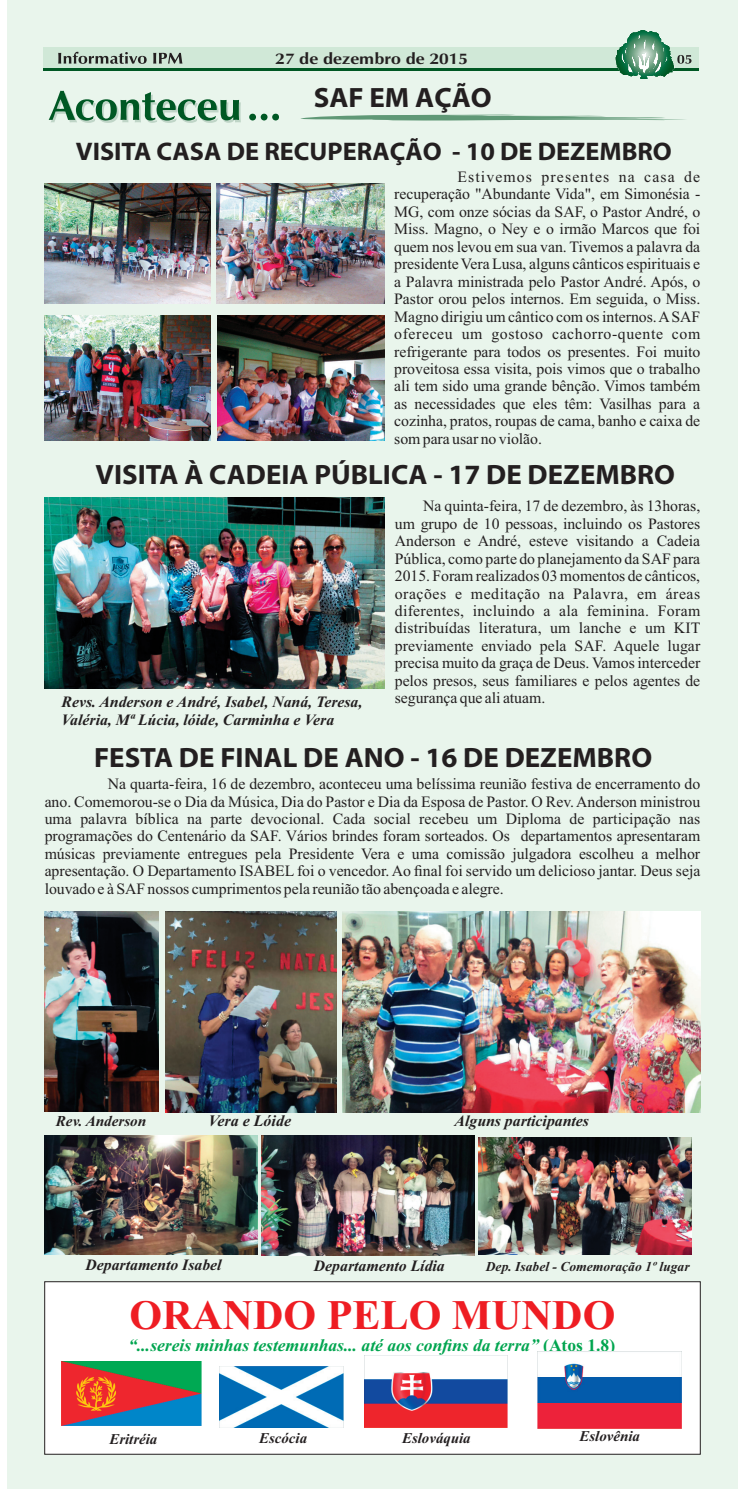
<style>
.page{position:relative;width:745px;height:1489px;background:#fff}
.page>*{position:absolute;margin:0;border:0;box-sizing:border-box;transform-origin:0 0}
.t1{font:700 42px "Times New Roman";color:#ee1d23}
.t2{font:700 28px "Myriad Web Pro";color:#231f20}
.t3{font:700 25.55px "Myriad Web Pro";color:#231f20}
.t4{font:italic 700 17.5px "Times New Roman";color:#00a54f}
.t5{font:italic 700 15.92px "Times New Roman";color:#231f20}
.t6{font:15.75px/17.5px "Times New Roman";letter-spacing:-.005em;color:#231f20;text-align:justify}
.t7{font:italic 700 15.75px/17.5px "Times New Roman";color:#231f20}
.t8{font:700 15.75px "Zapf Humanist 601 BT";color:#231f20;scale:1.11 1}
.t9{font:italic 700 15.05px "Times New Roman";color:#231f20}
.t10{font:italic 700 14.88px "Times New Roman";color:#231f20}
.t11{font:italic 700 13.47px "Times New Roman";color:#231f20}
.s1{font-style:normal}
</style>
<div class="page">
<div style="left:7px;top:0;width:730px;height:1488px;background:#e9f5ec"></div>
<svg style="left:49px;top:91px;width:230px;height:32px"></svg>
<svg style="left:300px;top:114px;width:386px;height:6px"></svg>
<div style="left:43px;top:50px;width:655px;height:21px;background:#005824"></div>
<div style="left:43px;top:47px;width:655px;height:21px;background:#d0e8d7"></div>
<svg style="left:615px;top:30px;width:76px;height:49px"></svg>
<svg style="left:58px;top:52px;width:124px;height:12px"></svg>
<div style="left:44px;top:1281px;width:656px;height:173px;background:#fff;border:1px solid #231f20"></div>
<img style="left:62px;top:1361px;width:139px;height:63px">
<img style="left:220px;top:1366px;width:124px;height:61px">
<img style="left:364px;top:1355px;width:143px;height:72px">
<img style="left:537px;top:1351px;width:144px;height:77px">
<img style="left:216px;top:183px;width:168px;height:120px">
<img style="left:45px;top:183px;width:165px;height:120px">
<img style="left:45px;top:316px;width:165px;height:125px">
<img style="left:217px;top:315px;width:167px;height:126px">
<img style="left:45px;top:497px;width:339px;height:191px">
<img style="left:45px;top:911px;width:113px;height:200px">
<img style="left:165px;top:911px;width:171px;height:200px">
<img style="left:342px;top:911px;width:357px;height:201px">
<img style="left:45px;top:1135px;width:213px;height:119px">
<img style="left:261px;top:1135px;width:213px;height:120px">
<img style="left:478px;top:1137px;width:213px;height:116px">
<p class="t8" style="left:275px;top:52px;width:175px">27 de dezembro de 2015</p>
<h2 class="t2" style="left:313px;top:88px;width:179px">SAF EM AÇÃO</h2>
<h3 class="t3" style="left:76px;top:142px;width:597px">VISITA CASA DE RECUPERAÇÃO - 10 DE DEZEMBRO</h3>
<p class="t6" style="left:394px;top:169px;width:307px;text-indent:63px">Estivemos presentes na casa de recuperação "Abundante Vida", em Simonésia - MG, com onze sócias da SAF, o Pastor André, o Miss. Magno, o Ney e o irmão Marcos que foi quem nos levou em sua van. Tivemos a palavra da presidente Vera Lusa, alguns cânticos espirituais e a Palavra ministrada pelo Pastor André. Após, o Pastor orou pelos internos. Em seguida, o Miss.<br>Magno dirigiu um cântico com os internos.ASAF ofereceu um gostoso cachorro-quente com refrigerante para todos os presentes. Foi muito proveitosa essa visita, pois vimos que o trabalho ali tem sido uma grande bênção. Vimos também as necessidades que eles têm: Vasilhas para a cozinha, pratos, roupas de cama, banho e caixa de som para usar no violão.</p>
<h2 class="t2" style="left:95px;top:465px;width:580px">VISITA À CADEIA PÚBLICA - 17 DE DEZEMBRO</h2>
<p class="t6" style="left:394px;top:499px;width:307px;text-indent:28px">Na quinta-feira, 17 de dezembro, às 13horas, um grupo de 10 pessoas, incluindo os Pastores Anderson e André, esteve visitando a Cadeia Pública, como parte do planejamento da SAF para 2015. Foram realizados 03 momentos de cânticos, orações e meditação na Palavra, em áreas diferentes, incluindo a ala feminina. Foram distribuídas literatura, um lanche e um KIT previamente enviado pela SAF. Aquele lugar precisa muito da graça de Deus. Vamos interceder pelos presos, seus familiares e pelos agentes de segurança que ali atuam.</p>
<p class="t7" style="left:61px;top:695px;width:302px">Revs. Anderson e André, Isabel, Naná, Teresa,<br>Valéria, Mª Lúcia, lóide, Carminha e Vera</p>
<h2 class="t2" style="left:94px;top:748px;width:559px">FESTA DE FINAL DE ANO - 16 DE DEZEMBRO</h2>
<p class="t6" style="left:45px;top:776px;width:656px;text-indent:63px">Na quarta-feira, 16 de dezembro, aconteceu uma belíssima reunião festiva de encerramento do ano. Comemorou-se o Dia da Música, Dia do Pastor e Dia da Esposa de Pastor. O Rev. Anderson ministrou uma palavra bíblica na parte devocional. Cada social recebeu um Diploma de participação nas programações do Centenário da SAF. Vários brindes foram sorteados. Os departamentos apresentaram músicas previamente entregues pela Presidente Vera e uma comissão julgadora escolheu a melhor apresentação. O Departamento ISABEL foi o vencedor. Ao final foi servido um delicioso jantar. Deus seja louvado e à SAF nossos cumprimentos pela reunião tão abençoada e alegre.</p>
<p class="t9" style="left:56px;top:1115px;width:92px">Rev. Anderson</p>
<p class="t5" style="left:208px;top:1115px;width:84px">Vera e Lóide</p>
<p class="t7" style="left:454px;top:1113px;width:136px">Alguns participantes</p>
<p class="t7" style="left:85px;top:1256px;width:138px">Departamento Isabel</p>
<p class="t7" style="left:313px;top:1258px;width:132px">Departamento Lídia</p>
<p class="t11" style="left:485px;top:1261px;width:205px">Dep. Isabel - Comemoração 1º lugar</p>
<h1 class="t1" style="left:129px;top:1301px;width:487px">ORANDO PELO MUNDO</h1>
<p class="t4" style="left:128px;top:1338px;width:488px">“...sereis minhas testemunhas... até aos confins da terra” <span class="s1">(Atos 1.8)</span></p>
<p class="t10" style="left:109px;top:1433px;width:49px">Eritréia</p>
<p class="t10" style="left:259px;top:1432px;width:49px">Escócia</p>
<p class="t10" style="left:402px;top:1432px;width:70px">Eslováquia</p>
<p class="t10" style="left:579px;top:1430px;width:62px">Eslovênia</p>
</div>
